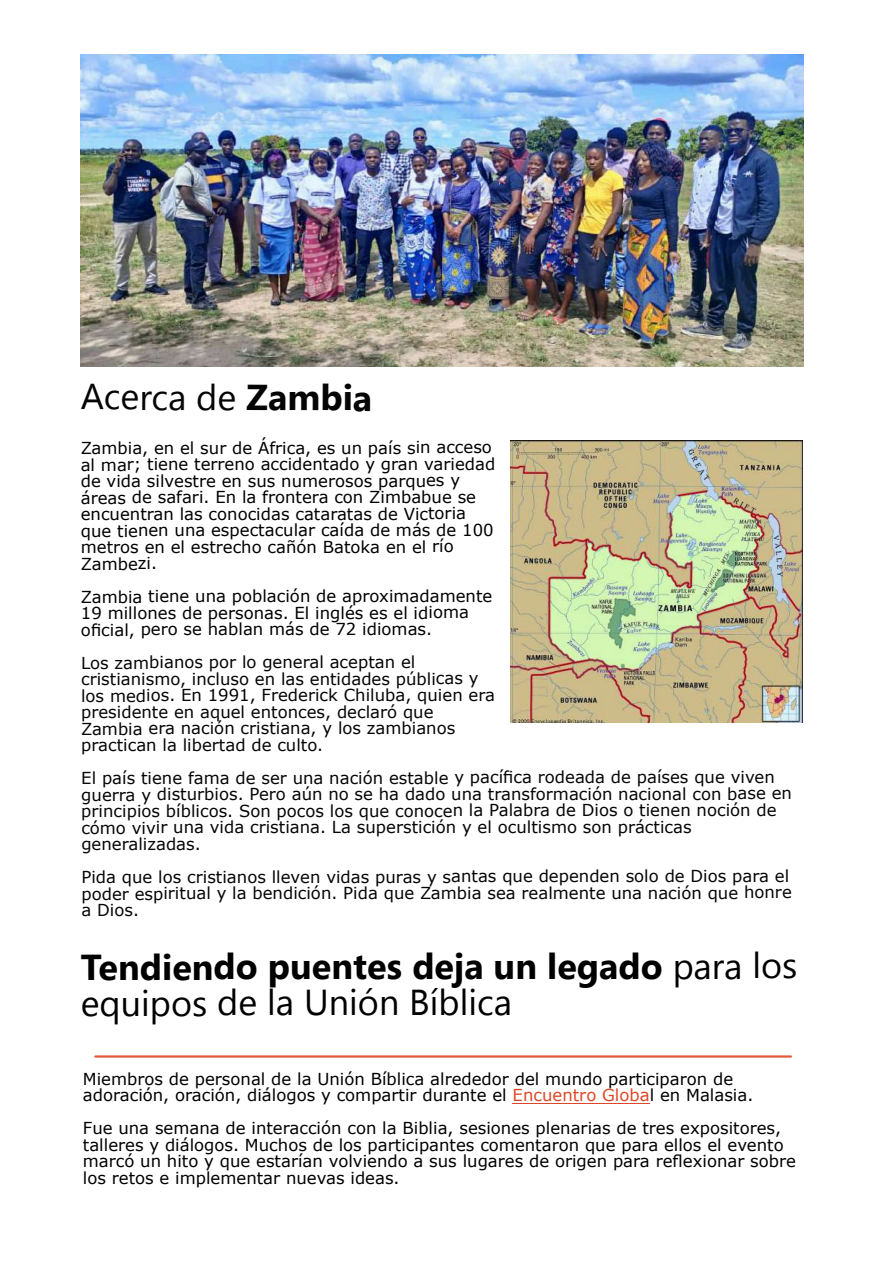
<style>
.page{position:relative;width:893px;height:1263px;background:#fff}
.page>*{position:absolute;margin:0;border:0;box-sizing:border-box;transform-origin:0 0}
.t1{font:36px/36.2px "Segoe UI";color:#000}
.t2{font:36px "Segoe UI";letter-spacing:-.005em;color:#050505}
.t3{font:16.5px/16.5px "Verdana";color:#000}
.t4{font:16.5px/16.5px "Verdana";color:#050505}
.s1{font-weight:700}
.s2{color:#de4726}
</style>
<div class="page">
<img style="left:510px;top:440px;width:292px;height:282px">
<hr style="left:95px;top:1055px;width:696px;height:3px;background:#e3593b">
<hr style="left:513px;top:1103px;width:137px;height:1px;background:#de4726">
<img style="left:81px;top:55px;width:722px;height:311px">
<h1 class="t2" style="left:81px;top:383px;width:293px">Acerca de <span class="s1">Zambia</span></h1>
<p class="t3" style="left:81px;top:441px;width:416px">Zambia, en el sur de África, es un país sin acceso al mar; tiene terreno accidentado y gran variedad de vida silvestre en sus numerosos parques y áreas de safari. En la frontera con Zimbabue se encuentran las conocidas cataratas de Victoria que tienen una espectacular caída de más de 100 metros en el estrecho cañón Batoka en el río Zambezi.</p>
<p class="t3" style="left:81px;top:589px;width:413px">Zambia tiene una población de aproximadamente<br>19 millones de personas. El inglés es el idioma oficial, pero se hablan más de 72 idiomas.</p>
<p class="t4" style="left:81px;top:655px;width:416px">Los zambianos por lo general aceptan el cristianismo, incluso en las entidades públicas y los medios. En 1991, Frederick Chiluba, quien era presidente en aquel entonces, declaró que Zambia era nación cristiana, y los zambianos practican la libertad de culto.</p>
<p class="t4" style="left:81px;top:770px;width:712px">El país tiene fama de ser una nación estable y pacífica rodeada de países que viven guerra y disturbios. Pero aún no se ha dado una transformación nacional con base en principios bíblicos. Son pocos los que conocen la Palabra de Dios o tienen noción de cómo vivir una vida cristiana. La superstición y el ocultismo son prácticas generalizadas.</p>
<p class="t4" style="left:81px;top:869px;width:712px">Pida que los cristianos lleven vidas puras y santas que dependen solo de Dios para el poder espiritual y la bendición. Pida que Zambia sea realmente una nación que honre a Dios.</p>
<h1 class="t1" style="left:81px;top:952px;width:718px"><span class="s1">Tendiendo puentes deja un legado</span> para los equipos de la Unión Bíblica</h1>
<p class="t3" style="left:83px;top:1072px;width:672px">Miembros de personal de la Unión Bíblica alrededor del mundo participaron de adoración, oración, diálogos y compartir durante el <span class="s2">Encuentro Globa</span>l en Malasia.</p>
<p class="t3" style="left:83px;top:1121px;width:715px">Fue una semana de interacción con la Biblia, sesiones plenarias de tres expositores, talleres y diálogos. Muchos de los participantes comentaron que para ellos el evento marcó un hito y que estarían volviendo a sus lugares de origen para reflexionar sobre los retos e implementar nuevas ideas.</p>
</div>
